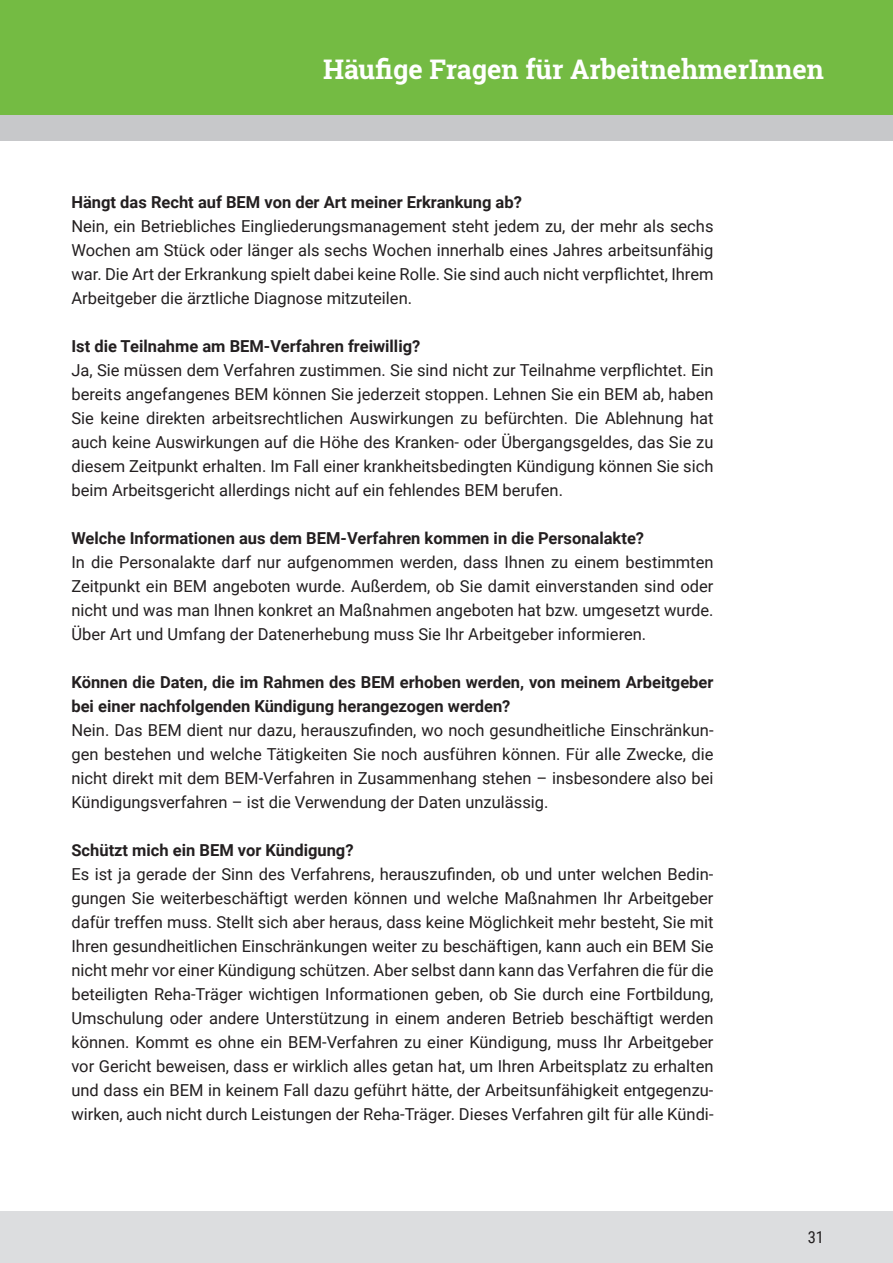
<style>
.page{position:relative;width:893px;height:1263px;background:#fff}
.page>*{position:absolute;margin:0;border:0;box-sizing:border-box;transform-origin:0 0}
.t1{font:700 27px "Roboto Slab";color:#fff}
.t2{font:16.5px/24px "Roboto";color:#231f20;text-align:justify}
.t3{font:700 16.5px/24px "Roboto";color:#231f20}
.t4{font:16.5px "Roboto Condensed";color:#231f20}
</style>
<div class="page">
<div style="left:0;top:1212px;width:893px;height:51px;background:#dcdddf"></div>
<div style="left:0;top:0;width:893px;height:115px;background:#74bb43"></div>
<div style="left:0;top:115px;width:893px;height:25px;background:#c7c8ca"></div>
<h1 class="t1" style="left:323px;top:51px;width:502px">Häufige Fragen für ArbeitnehmerInnen</h1>
<p class="t3" style="left:71px;top:189px;width:452px">Hängt das Recht auf BEM von der Art meiner Erkrankung ab?</p>
<p class="t2" style="left:71px;top:213px;width:644px">Nein, ein Betriebliches Eingliederungsmanagement steht jedem zu, der mehr als sechs Wochen am Stück oder länger als sechs Wochen innerhalb eines Jahres arbeitsunfähig war. Die Art der Erkrankung spielt dabei keine Rolle. Sie sind auch nicht verpflichtet, Ihrem Arbeitgeber die ärztliche Diagnose mitzuteilen.</p>
<p class="t3" style="left:71px;top:333px;width:350px">Ist die Teilnahme am BEM-Verfahren freiwillig?</p>
<p class="t2" style="left:71px;top:357px;width:644px">Ja, Sie müssen dem Verfahren zustimmen. Sie sind nicht zur Teilnahme verpflichtet. Ein bereits angefangenes BEM können Sie jederzeit stoppen. Lehnen Sie ein BEM ab, haben Sie keine direkten arbeitsrechtlichen Auswirkungen zu befürchten. Die Ablehnung hat auch keine Auswirkungen auf die Höhe des Kranken- oder Übergangsgeldes, das Sie zu diesem Zeitpunkt erhalten. Im Fall einer krankheitsbedingten Kündigung können Sie sich beim Arbeitsgericht allerdings nicht auf ein fehlendes BEM berufen.</p>
<p class="t3" style="left:71px;top:525px;width:574px">Welche Informationen aus dem BEM-Verfahren kommen in die Personalakte?</p>
<p class="t2" style="left:71px;top:549px;width:644px">In die Personalakte darf nur aufgenommen werden, dass Ihnen zu einem bestimmten Zeitpunkt ein BEM angeboten wurde. Außerdem, ob Sie damit einverstanden sind oder nicht und was man Ihnen konkret an Maßnahmen angeboten hat bzw. umgesetzt wurde.<br>Über Art und Umfang der Datenerhebung muss Sie Ihr Arbeitgeber informieren.</p>
<p class="t3" style="left:71px;top:669px;width:644px">Können die Daten, die im Rahmen des BEM erhoben werden, von meinem Arbeitgeber bei einer nachfolgenden Kündigung herangezogen werden?</p>
<p class="t2" style="left:71px;top:717px;width:644px">Nein. Das BEM dient nur dazu, herauszufinden, wo noch gesundheitliche Einschränkun&shy;gen bestehen und welche Tätigkeiten Sie noch ausführen können. Für alle Zwecke, die nicht direkt mit dem BEM-Verfahren in Zusammenhang stehen – insbesondere also bei Kündigungsverfahren – ist die Verwendung der Daten unzulässig.</p>
<p class="t3" style="left:71px;top:837px;width:284px">Schützt mich ein BEM vor Kündigung?</p>
<p class="t2" style="left:71px;top:861px;width:644px">Es ist ja gerade der Sinn des Verfahrens, herauszufinden, ob und unter welchen Bedin&shy;gungen Sie weiterbeschäftigt werden können und welche Maßnahmen Ihr Arbeitgeber dafür treffen muss. Stellt sich aber heraus, dass keine Möglichkeit mehr besteht, Sie mit Ihren gesundheitlichen Einschränkungen weiter zu beschäftigen, kann auch ein BEM Sie nicht mehr vor einer Kündigung schützen. Aber selbst dann kann das Verfahren die für die beteiligten Reha-Träger wichtigen Informationen geben, ob Sie durch eine Fortbildung, Umschulung oder andere Unterstützung in einem anderen Betrieb beschäftigt werden können. Kommt es ohne ein BEM-Verfahren zu einer Kündigung, muss Ihr Arbeitgeber vor Gericht beweisen, dass er wirklich alles getan hat, um Ihren Arbeitsplatz zu erhalten und dass ein BEM in keinem Fall dazu geführt hätte, der Arbeitsunfähigkeit entgegenzu&shy;wirken, auch nicht durch Leistungen der Reha-Träger. Dieses Verfahren gilt für alle Kündi-</p>
<p class="t4" style="left:808px;top:1225px;width:18px">31</p>
</div>
